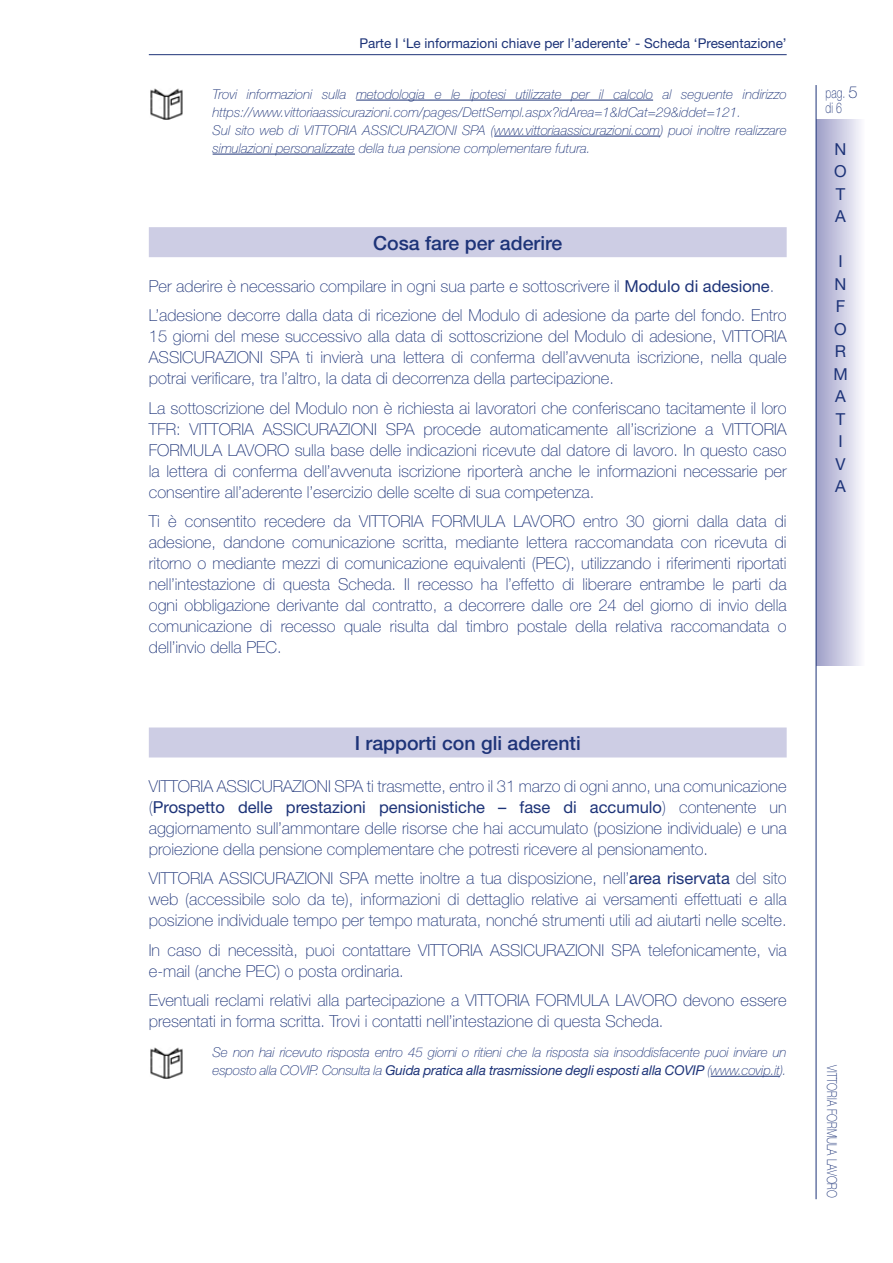
<style>
.page{position:relative;width:893px;height:1263px;background:#fff}
.page>*{position:absolute;margin:0;border:0;box-sizing:border-box;transform-origin:0 0}
.t1{font:500 19.5px "Helvetica Neue LT Std";color:#1d3378}
.t2{font:100 16.5px/21px "Helvetica Neue LT Std";color:#1d3378;text-align:justify}
.t3{font:16.5px/22.5px "Helvetica Neue LT Std";color:#1d3378;text-align:justify}
.t4{font:100 14.7px/15px "Helvetica Neue LT Std";color:#1d3378;scale:.71 1}
.t5{font:100 13.65px "Helvetica Neue LT Std";color:#1d3378;scale:.77 1}
.t6{font:italic 100 13.5px/18px "Helvetica Neue LT Std";color:#1d3378}
.t7{font:13.5px "Helvetica Neue LT Std";color:#1d3378}
.s1{font-weight:400}
.s2{font-size:16.5px}
</style>
<div class="page">
<div style="left:816px;top:119px;width:49px;height:546px;background:linear-gradient(to right,#9d9ec7,#fcfbff)"></div>
<hr style="left:816px;top:85px;width:1px;height:1114px;background:#1d3378">
<hr style="left:356px;top:100px;width:297px;height:1px;background:#1d3378">
<hr style="left:494px;top:136px;width:166px;height:1px;background:#1d3378">
<hr style="left:213px;top:154px;width:142px;height:1px;background:#1d3378">
<div style="left:149px;top:227px;width:638px;height:30px;background:#cdcde4"></div>
<div style="left:149px;top:727px;width:638px;height:30px;background:#cdcde4"></div>
<hr style="left:711px;top:1076px;width:69px;height:1px;background:#1d3378">
<img style="left:150px;top:88px;width:33px;height:32px">
<img style="left:150px;top:1047px;width:33px;height:32px">
<hr style="left:149px;top:54px;width:638px;height:1px;background:#1d3378">
<p class="t7" style="left:359px;top:35px;width:429px">Parte I ‘Le informazioni chiave per l’aderente’ - Scheda ‘Presentazione’</p>
<p class="t6" style="left:213px;top:85px;width:576px">Trovi informazioni sulla metodologia e le ipotesi utilizzate per il calcolo al seguente indirizzo https://www.vittoriaassicurazioni.com/pages/DettSempl.aspx?idArea=1&amp;IdCat=29&amp;iddet=121.<br>Sul sito web di VITTORIA ASSICURAZIONI SPA (www.vittoriaassicurazioni.com) puoi inoltre realizzare simulazioni personalizzate della tua pensione complementare futura.</p>
<p class="t1" style="left:373px;top:231px;width:191px">Cosa fare per aderire</p>
<p class="t2" style="left:149px;top:271px;width:639px;line-height:29.5px">Per aderire è necessario compilare in ogni sua parte e sottoscrivere il <span class="s1">Modulo di adesione</span>.<br>L’adesione decorre dalla data di ricezione del Modulo di adesione da parte del fondo. Entro</p>
<p class="t2" style="left:149px;top:326px;width:639px">15 giorni del mese successivo alla data di sottoscrizione del Modulo di adesione, VITTORIA ASSICURAZIONI SPA ti invierà una lettera di conferma dell’avvenuta iscrizione, nella quale potrai verificare, tra l’altro, la data di decorrenza della partecipazione.</p>
<p class="t2" style="left:149px;top:397px;width:639px">La sottoscrizione del Modulo non è richiesta ai lavoratori che conferiscano tacitamente il loro TFR: VITTORIA ASSICURAZIONI SPA procede automaticamente all’iscrizione a VITTORIA FORMULA LAVORO sulla base delle indicazioni ricevute dal datore di lavoro. In questo caso la lettera di conferma dell’avvenuta iscrizione riporterà anche le informazioni necessarie per consentire all’aderente l’esercizio delle scelte di sua competenza.</p>
<p class="t2" style="left:149px;top:511px;width:639px">Ti è consentito recedere da VITTORIA FORMULA LAVORO entro 30 giorni dalla data di adesione, dandone comunicazione scritta, mediante lettera raccomandata con ricevuta di ritorno o mediante mezzi di comunicazione equivalenti (PEC), utilizzando i riferimenti riportati nell’intestazione di questa Scheda. Il recesso ha l’effetto di liberare entrambe le parti da ogni obbligazione derivante dal contratto, a decorrere dalle ore 24 del giorno di invio della comunicazione di recesso quale risulta dal timbro postale della relativa raccomandata o dell’invio della PEC.</p>
<p class="t1" style="left:355px;top:731px;width:228px">I rapporti con gli aderenti</p>
<p class="t2" style="left:149px;top:775px;width:639px">VITTORIA ASSICURAZIONI SPA ti trasmette, entro il 31 marzo di ogni anno, una comunicazione (<span class="s1">Prospetto delle prestazioni pensionistiche – fase di accumulo</span>) contenente un aggiornamento sull’ammontare delle risorse che hai accumulato (posizione individuale) e una proiezione della pensione complementare che potresti ricevere al pensionamento.</p>
<p class="t2" style="left:149px;top:868px;width:639px">VITTORIA ASSICURAZIONI SPA mette inoltre a tua disposizione, nell’<span class="s1">area riservata</span> del sito web (accessibile solo da te), informazioni di dettaglio relative ai versamenti effettuati e alla posizione individuale tempo per tempo maturata, nonché strumenti utili ad aiutarti nelle scelte.</p>
<p class="t2" style="left:149px;top:939px;width:639px">In caso di necessità, puoi contattare VITTORIA ASSICURAZIONI SPA telefonicamente, via e-mail (anche PEC) o posta ordinaria.</p>
<p class="t2" style="left:149px;top:990px;width:639px">Eventuali reclami relativi alla partecipazione a VITTORIA FORMULA LAVORO devono essere presentati in forma scritta. Trovi i contatti nell’intestazione di questa Scheda.</p>
<p class="t6" style="left:213px;top:1043px;width:576px">Se non hai ricevuto risposta entro 45 giorni o ritieni che la risposta sia insoddisfacente puoi inviare un esposto alla COVIP. Consulta la <span class="s1">Guida pratica alla trasmissione degli esposti alla COVIP</span> (www.covip.it).</p>
<p class="t4" style="left:825px;top:86px;width:47px">pag. <span class="s2">5 </span>di 6</p>
<p class="t3" style="left:834px;top:137px;width:14px">N O T A</p>
<p class="t3" style="left:833px;top:250px;width:16px;text-align:center">I<br>N<br>F<br>O<br>R<br>M<br>A<br>T<br>I<br>V<br>A</p>
<p class="t5" style="left:840px;top:1065px;width:174px;rotate:90deg">VITTORIA FORMULA LAVORO</p>
</div>
